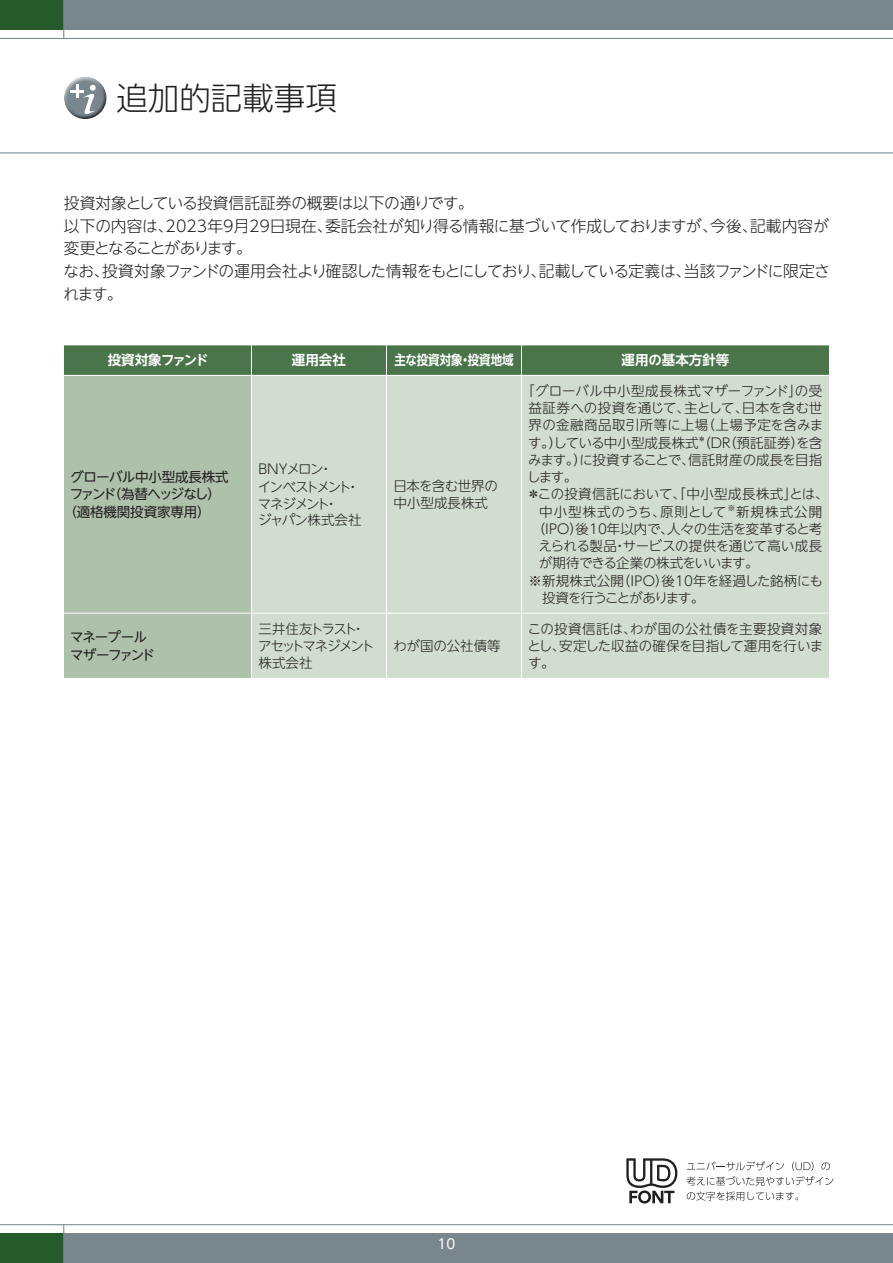
<style>
.page{position:relative;width:893px;height:1263px;background:#fff}
.page>*{position:absolute;margin:0;border:0;box-sizing:border-box;transform-origin:0 0}
.t1{font:300 31.5px "UD Shin Go NT Pro";color:#231f20}
.t2{font:300 15.75px/22.5px "UD Shin Go NT Pro";letter-spacing:-.03em;color:#231f20}
.t3{font:300 13.5px/17.2px "UD Shin Go NT Pro";letter-spacing:-.005em;color:#231f20}
.t4{font:300 13.5px/17.2px "UD Shin Go NT Pro";letter-spacing:-.095em;color:#231f20}
.t5{font:300 13.5px/17.2px "UD Shin Go NT Pro";letter-spacing:-.125em;color:#231f20}
.t6{font:300 13.5px "UD Shin Go NT Pro";letter-spacing:-.025em;color:#231f20}
.t7{font:300 13.5px "UD Shin Go NT Pro";letter-spacing:.03em;color:#231f20}
.t8{font:13.5px "UD Shin Go NT Pro";letter-spacing:-.01em;color:#231f20}
.t9{font:300 13.5px "UD Shin Go NT Pro";letter-spacing:-.03em;color:#231f20}
.t10{font:300 13.5px "UD Shin Go NT Pro";letter-spacing:.075em;color:#231f20}
.t11{font:300 13.5px "UD Shin Go NT Pro";letter-spacing:-.035em;color:#231f20}
.t12{font:13.5px "UD Shin Go NT Pro";letter-spacing:-.145em;color:#231f20}
.t13{font:13.5px/17.2px "UD Shin Go NT Pro";letter-spacing:-.075em;color:#231f20}
.t14{font:700 13.5px "UD Shin Go NT Pro De";color:#fff}
.t15{font:700 13.5px "UD Shin Go NT Pro De";color:#fff;scale:.85 1}
.t16{font:700 13.5px "UD Shin Go NT Pro De";letter-spacing:-.055em;color:#fff}
.t17{font:13.5px "UD Shin Go NT Pro";color:#fff}
.t18{font:300 8.1px "UD Shin Go NT Pro";color:#231f20}
</style>
<div class="page">
<div style="left:64px;top:0;width:829px;height:30px;background:#7a868d"></div>
<div style="left:64px;top:1233px;width:829px;height:30px;background:#7a868d"></div>
<hr style="left:0;top:38px;width:893px;height:1px;background:#7a868d">
<hr style="left:0;top:152px;width:893px;height:1px;background:#7a868d">
<hr style="left:0;top:1224px;width:893px;height:1px;background:#7a868d">
<div style="left:0;top:0;width:64px;height:30px;background:#255b2b"></div>
<div style="left:0;top:1233px;width:64px;height:30px;background:#255b2b"></div>
<hr style="left:63px;top:0;width:1px;height:39px;background:#7a868d">
<hr style="left:63px;top:1224px;width:1px;height:39px;background:#7a868d">
<div style="left:64px;top:76px;width:43px;height:34px;background:#fff;opacity:.75"></div>
<div style="left:64px;top:83px;width:44px;height:38px;background:#231f20;opacity:.75"></div>
<div style="left:64px;top:345px;width:765px;height:30px;background:#4a754b"></div>
<div style="left:64px;top:376px;width:187px;height:302px;background:#adc1ab"></div>
<div style="left:252px;top:376px;width:577px;height:302px;background:#d1ddcf"></div>
<hr style="left:251px;top:345px;width:1px;height:30px;background:#fff">
<hr style="left:521px;top:345px;width:1px;height:30px;background:#fff">
<hr style="left:521px;top:376px;width:1px;height:237px;background:#fff">
<hr style="left:64px;top:613px;width:187px;height:1px;background:#fff">
<hr style="left:251px;top:613px;width:135px;height:1px;background:#fff">
<hr style="left:386px;top:613px;width:135px;height:1px;background:#fff">
<hr style="left:521px;top:613px;width:308px;height:1px;background:#fff">
<hr style="left:521px;top:613px;width:1px;height:65px;background:#fff">
<hr style="left:386px;top:345px;width:1px;height:30px;background:#fff">
<hr style="left:386px;top:376px;width:1px;height:237px;background:#fff">
<hr style="left:386px;top:613px;width:1px;height:65px;background:#fff">
<svg style="left:686px;top:1161px;width:147px;height:39px"></svg>
<svg style="left:626px;top:1158px;width:51px;height:45px"></svg>
<h1 class="t1" style="left:116px;top:72px;width:222px">追加的記載事項</h1>
<p class="t2" style="left:63px;top:192px;width:768px">投資対象としている投資信託証券の概要は以下の通りです。<br>以下の内容は、2023年9月29日現在、委託会社が知り得る情報に基づいて作成しておりますが、今後、記載内容が変更となることがあります。<br>なお、投資対象ファンドの運用会社より確認した情報をもとにしており、記載している定義は、当該ファンドに限定されます。</p>
<p class="t16" style="left:108px;top:349px;width:102px">投資対象ファンド</p>
<p class="t14" style="left:292px;top:349px;width:55px">運用会社</p>
<p class="t15" style="left:394px;top:349px;width:142px">主な投資対象・投資地域</p>
<p class="t14" style="left:622px;top:349px;width:109px">運用の基本方針等</p>
<p class="t8" style="left:71px;top:466px;width:160px">グローバル中小型成長株式</p>
<p class="t12" style="left:70px;top:483px;width:153px">ファンド（為替ヘッジなし）</p>
<p class="t8" style="left:63px;top:501px;width:149px">（適格機関投資家専用）</p>
<p class="t5" style="left:256px;top:459px;width:107px">ＢＮＹメロン・<br>インベストメント・マネジメント・<br>ジャパン株式会社</p>
<p class="t3" style="left:393px;top:476px;width:106px">日本を含む世界の中小型成長株式</p>
<p class="t13" style="left:70px;top:628px;width:86px">マネープールマザーファンド</p>
<p class="t4" style="left:258px;top:619px;width:118px">三井住友トラスト・アセットマネジメント株式会社</p>
<p class="t3" style="left:393px;top:637px;width:109px">わが国の公社債等</p>
<p class="t3" style="left:521px;top:382px;width:303px;text-align:center">「グローバル中小型成長株式マザーファンド」の受益証券への投資を通じて、主として、日本を含む世界の金融商品取引所等に上場（上場予定を含みます。）している中小型成長株式（DR（預託証券）を含</p>
<p class="t18" style="left:698px;top:433px;width:10px">＊</p>
<p class="t6" style="left:528px;top:449px;width:295px">みます。）に投資することで、信託財産の成長を目指</p>
<p class="t3" style="left:527px;top:468px;width:52px">します。</p>
<p class="t7" style="left:527px;top:483px;width:304px">＊この投資信託において、「中小型成長株式」とは、</p>
<p class="t10" style="left:539px;top:501px;width:285px">中小型株式のうち、原則として<sup>※</sup>新規株式公開</p>
<p class="t3" style="left:532px;top:520px;width:292px">（IPO）後10年以内で、人々の生活を変革すると考</p>
<p class="t9" style="left:538px;top:535px;width:285px">えられる製品・サービスの提供を通じて高い成長</p>
<p class="t11" style="left:539px;top:552px;width:221px">が期待できる企業の株式をいいます。</p>
<p class="t3" style="left:529px;top:571px;width:296px">※新規株式公開（IPO）後10年を経過した銘柄にも</p>
<p class="t4" style="left:542px;top:589px;width:164px">投資を行うことがあります。</p>
<p class="t3" style="left:528px;top:619px;width:297px;text-align:justify">この投資信託は、わが国の公社債を主要投資対象とし、安定した収益の確保を目指して運用を行います。</p>
<p class="t17" style="left:438px;top:1233px;width:19px">10</p>
</div>
